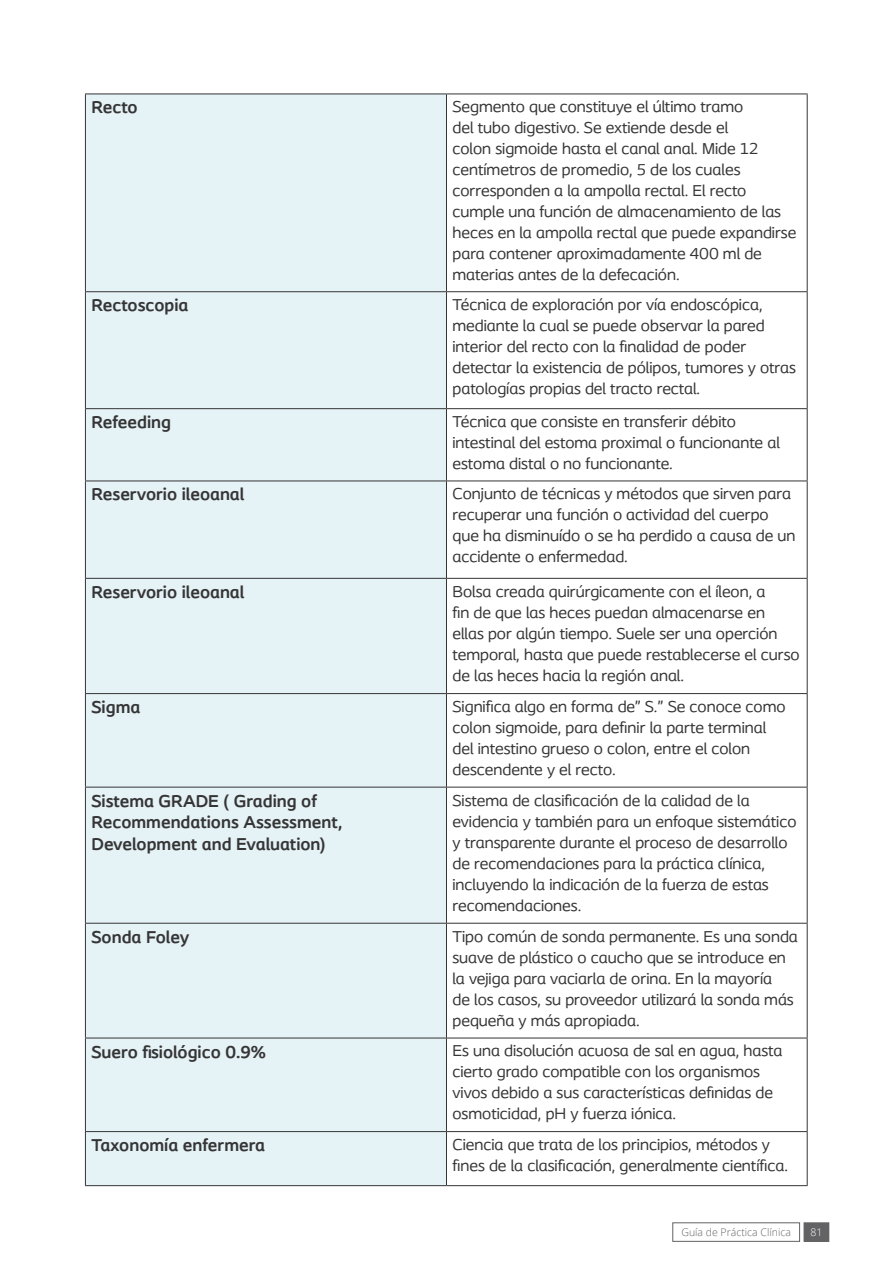
<style>
.page{position:relative;width:893px;height:1263px;background:#fff}
.page>*{position:absolute;margin:0;border:0;box-sizing:border-box;transform-origin:0 0}
.t1{font:700 18px/21.6px "Coloplast";color:#363536}
.t2{font:16.5px/21px "Coloplast";color:#363536}
.t3{font:300 10.5px "Open Sans";color:#636366}
.t4{font:300 10.5px "Open Sans";color:#fff}
</style>
<div class="page">
<div style="left:804px;top:1223px;width:25px;height:18px;background:#636366"></div>
<div style="left:804px;top:1222px;width:25px;height:20px;border:1px solid #636366"></div>
<div style="left:672px;top:1222px;width:128px;height:20px;border:1px solid #636366"></div>
<div style="left:86px;top:95px;width:360px;height:1090px;background:#e5f2f6"></div>
<hr style="left:85px;top:94px;width:361px;height:1px;background:#363536">
<hr style="left:85px;top:94px;width:1px;height:197px;background:#363536">
<hr style="left:446px;top:94px;width:361px;height:1px;background:#363536">
<hr style="left:446px;top:94px;width:1px;height:197px;background:#363536">
<hr style="left:807px;top:94px;width:1px;height:197px;background:#363536">
<hr style="left:85px;top:291px;width:361px;height:1px;background:#363536">
<hr style="left:85px;top:292px;width:1px;height:116px;background:#363536">
<hr style="left:446px;top:291px;width:361px;height:1px;background:#363536">
<hr style="left:446px;top:292px;width:1px;height:116px;background:#363536">
<hr style="left:807px;top:292px;width:1px;height:116px;background:#363536">
<hr style="left:85px;top:408px;width:361px;height:1px;background:#363536">
<hr style="left:85px;top:409px;width:1px;height:72px;background:#363536">
<hr style="left:446px;top:408px;width:361px;height:1px;background:#363536">
<hr style="left:446px;top:409px;width:1px;height:72px;background:#363536">
<hr style="left:807px;top:409px;width:1px;height:72px;background:#363536">
<hr style="left:85px;top:481px;width:361px;height:1px;background:#363536">
<hr style="left:85px;top:481px;width:1px;height:97px;background:#363536">
<hr style="left:446px;top:481px;width:361px;height:1px;background:#363536">
<hr style="left:446px;top:481px;width:1px;height:97px;background:#363536">
<hr style="left:807px;top:481px;width:1px;height:97px;background:#363536">
<hr style="left:85px;top:578px;width:361px;height:1px;background:#363536">
<hr style="left:85px;top:579px;width:1px;height:114px;background:#363536">
<hr style="left:446px;top:578px;width:361px;height:1px;background:#363536">
<hr style="left:446px;top:579px;width:1px;height:114px;background:#363536">
<hr style="left:807px;top:579px;width:1px;height:114px;background:#363536">
<hr style="left:85px;top:693px;width:361px;height:1px;background:#363536">
<hr style="left:85px;top:694px;width:1px;height:93px;background:#363536">
<hr style="left:446px;top:693px;width:361px;height:1px;background:#363536">
<hr style="left:446px;top:694px;width:1px;height:93px;background:#363536">
<hr style="left:807px;top:694px;width:1px;height:93px;background:#363536">
<hr style="left:85px;top:787px;width:361px;height:1px;background:#363536">
<hr style="left:85px;top:787px;width:1px;height:136px;background:#363536">
<hr style="left:446px;top:787px;width:361px;height:1px;background:#363536">
<hr style="left:446px;top:787px;width:1px;height:136px;background:#363536">
<hr style="left:807px;top:787px;width:1px;height:136px;background:#363536">
<hr style="left:85px;top:923px;width:361px;height:1px;background:#363536">
<hr style="left:85px;top:923px;width:1px;height:115px;background:#363536">
<hr style="left:446px;top:923px;width:361px;height:1px;background:#363536">
<hr style="left:446px;top:923px;width:1px;height:115px;background:#363536">
<hr style="left:807px;top:923px;width:1px;height:115px;background:#363536">
<hr style="left:85px;top:1038px;width:361px;height:1px;background:#363536">
<hr style="left:85px;top:1038px;width:1px;height:93px;background:#363536">
<hr style="left:446px;top:1038px;width:361px;height:1px;background:#363536">
<hr style="left:446px;top:1038px;width:1px;height:93px;background:#363536">
<hr style="left:807px;top:1038px;width:1px;height:93px;background:#363536">
<hr style="left:85px;top:1131px;width:361px;height:1px;background:#363536">
<hr style="left:85px;top:1132px;width:1px;height:53px;background:#363536">
<hr style="left:446px;top:1131px;width:361px;height:1px;background:#363536">
<hr style="left:446px;top:1132px;width:1px;height:53px;background:#363536">
<hr style="left:807px;top:1132px;width:1px;height:53px;background:#363536">
<hr style="left:85px;top:1185px;width:361px;height:1px;background:#363536">
<hr style="left:446px;top:1185px;width:361px;height:1px;background:#363536">
<p class="t1" style="left:91px;top:96px;width:48px">Recto</p>
<p class="t2" style="left:452px;top:96px;width:345px">Segmento que constituye el último tramo<br>del tubo digestivo. Se extiende desde el<br>colon sigmoide hasta el canal anal. Mide 12 centímetros de promedio, 5 de los cuales corresponden a la ampolla rectal. El recto cumple una función de almacenamiento de las heces en la ampolla rectal que puede expandirse para contener aproximadamente 400 ml de materias antes de la defecación.</p>
<p class="t1" style="left:91px;top:294px;width:99px">Rectoscopia</p>
<p class="t2" style="left:452px;top:294px;width:345px">Técnica de exploración por vía endoscópica, mediante la cual se puede observar la pared interior del recto con la finalidad de poder detectar la existencia de pólipos, tumores y otras patologías propias del tracto rectal.</p>
<p class="t1" style="left:91px;top:411px;width:81px">Refeeding</p>
<p class="t2" style="left:452px;top:411px;width:329px">Técnica que consiste en transferir débito intestinal del estoma proximal o funcionante al estoma distal o no funcionante.</p>
<p class="t1" style="left:91px;top:483px;width:154px">Reservorio ileoanal</p>
<p class="t2" style="left:452px;top:483px;width:344px">Conjunto de técnicas y métodos que sirven para recuperar una función o actividad del cuerpo que ha disminuído o se ha perdido a causa de un accidente o enfermedad.</p>
<p class="t1" style="left:91px;top:581px;width:154px">Reservorio ileoanal</p>
<p class="t2" style="left:452px;top:580px;width:349px">Bolsa creada quirúrgicamente con el íleon, a<br>fin de que las heces puedan almacenarse en ellas por algún tiempo. Suele ser una operción temporal, hasta que puede restablecerse el curso de las heces hacia la región anal.</p>
<p class="t1" style="left:91px;top:696px;width:50px">Sigma</p>
<p class="t2" style="left:452px;top:696px;width:335px">Significa algo en forma de” S.” Se conoce como colon sigmoide, para definir la parte terminal del intestino grueso o colon, entre el colon descendente y el recto.</p>
<p class="t1" style="left:91px;top:790px;width:253px">Sistema GRADE ( Grading of<br>Recommendations Assessment,<br>Development and Evaluation)</p>
<p class="t2" style="left:452px;top:789px;width:346px">Sistema de clasificación de la calidad de la evidencia y también para un enfoque sistemático y transparente durante el proceso de desarrollo de recomendaciones para la práctica clínica, incluyendo la indicación de la fuerza de estas recomendaciones.</p>
<p class="t1" style="left:91px;top:926px;width:99px">Sonda Foley</p>
<p class="t2" style="left:452px;top:925px;width:347px">Tipo común de sonda permanente. Es una sonda suave de plástico o caucho que se introduce en la vejiga para vaciarla de orina. En la mayoría<br>de los casos, su proveedor utilizará la sonda más pequeña y más apropiada.</p>
<p class="t1" style="left:91px;top:1040px;width:176px">Suero fisiológico 0.9%</p>
<p class="t2" style="left:452px;top:1040px;width:331px">Es una disolución acuosa de sal en agua, hasta cierto grado compatible con los organismos vivos debido a sus características definidas de osmoticidad, pH y fuerza iónica.</p>
<p class="t1" style="left:91px;top:1134px;width:175px">Taxonomía enfermera</p>
<p class="t2" style="left:452px;top:1134px;width:337px">Ciencia que trata de los principios, métodos y fines de la clasificación, generalmente científica.</p>
<p class="t3" style="left:681px;top:1225px;width:111px">Guía de Práctica Clínica</p>
<p class="t4" style="left:810px;top:1225px;width:13px">81</p>
</div>
